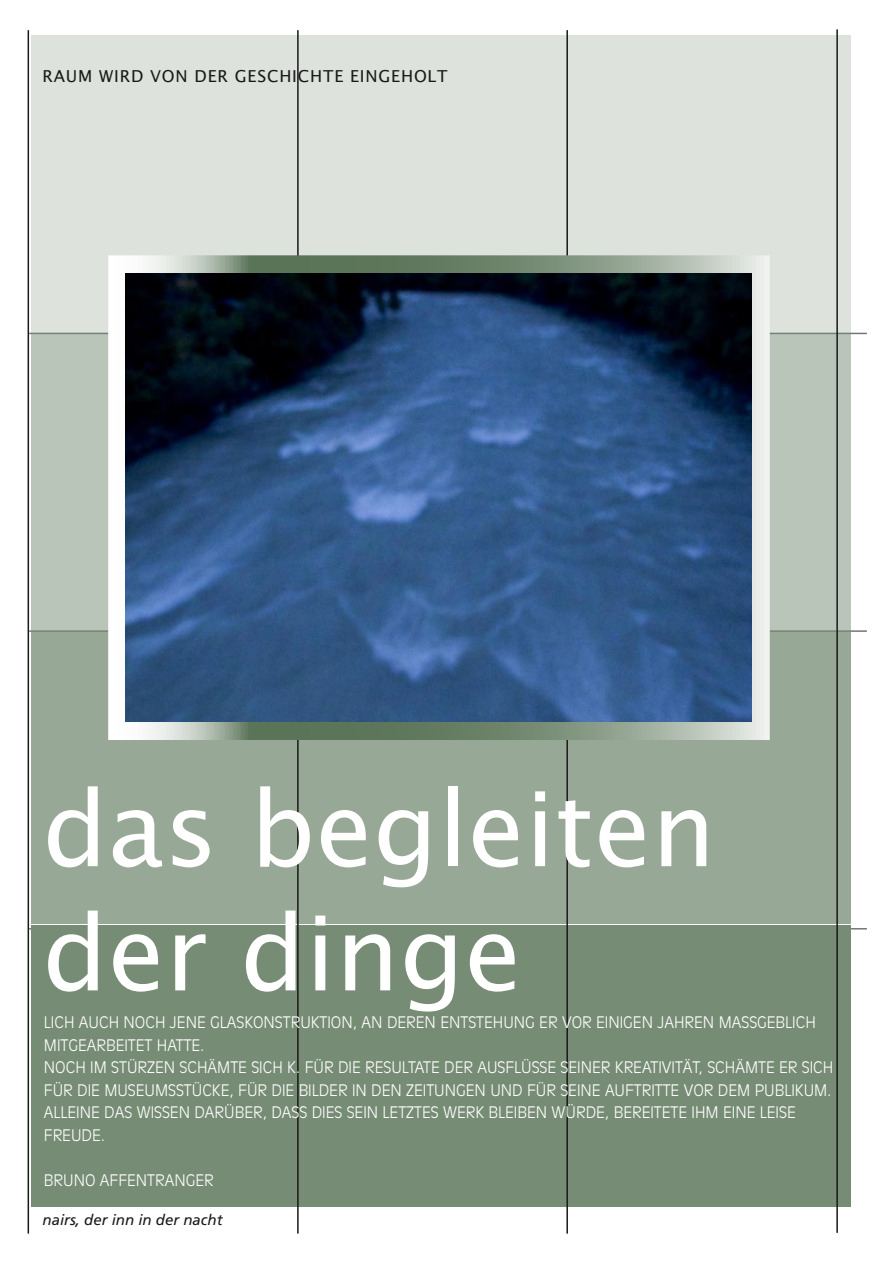
<style>
.page{position:relative;width:893px;height:1263px;background:#fff}
.page>*{position:absolute;margin:0;border:0;box-sizing:border-box;transform-origin:0 0}
.t1{font:103.5px/124.2px "Lucida Sans";color:#fff}
.t2{font:16.5px "Lucida Sans";letter-spacing:.05em;color:#191919}
.t3{font:300 15.75px/22.5px "Antique Olive";color:#fff}
.t4{font:italic 15px "Frutiger";color:#191919}
</style>
<div class="page">
<hr style="left:29px;top:928px;width:838px;height:1px;background:#747675">
<hr style="left:29px;top:630px;width:838px;height:2px;background:#747675">
<hr style="left:29px;top:333px;width:838px;height:1px;background:#747675">
<div style="left:31px;top:35px;width:819px;height:298px;background:#dde2dc"></div>
<div style="left:31px;top:333px;width:819px;height:298px;background:#bac5b9"></div>
<div style="left:31px;top:631px;width:819px;height:293px;background:#98a896"></div>
<div style="left:31px;top:925px;width:819px;height:281px;background:#768c74"></div>
<hr style="left:28px;top:30px;width:1px;height:1203px;background:#191919">
<hr style="left:297px;top:30px;width:2px;height:1203px;background:#191919">
<hr style="left:566px;top:30px;width:2px;height:1203px;background:#191919">
<hr style="left:836px;top:29px;width:2px;height:1204px;background:#191919">
<div style="left:108px;top:255px;width:662px;height:485px;border:18px solid #fff"></div>
<img style="left:126px;top:274px;width:626px;height:448px">
<p class="t2" style="left:43px;top:66px;width:407px">RAUM WIRD VON DER GESCHICHTE EINGEHOLT</p>
<p class="t1" style="left:43px;top:767px;width:675px">das begleiten der dinge</p>
<p class="t3" style="left:44px;top:1012px;width:773px">LICH AUCH NOCH JENE GLASKONSTRUKTION, AN DEREN ENTSTEHUNG ER VOR EINIGEN JAHREN MASSGEBLICH<br>MITGEARBEITET HATTE.</p>
<p class="t3" style="left:44px;top:1057px;width:791px">NOCH IM STÜRZEN SCHÄMTE SICH K. FÜR DIE RESULTATE DER AUSFLÜSSE SEINER KREATIVITÄT, SCHÄMTE ER SICH FÜR DIE MUSEUMSSTÜCKE, FÜR DIE BILDER IN DEN ZEITUNGEN UND FÜR SEINE AUFTRITTE VOR DEM PUBLIKUM.<br>ALLEINE DAS WISSEN DARÜBER, DASS DIES SEIN LETZTES WERK BLEIBEN WÜRDE, BEREITETE IHM EINE LEISE FREUDE.</p>
<p class="t3" style="left:44px;top:1169px;width:171px">BRUNO AFFENTRANGER</p>
<p class="t4" style="left:43px;top:1210px;width:182px">nairs, der inn in der nacht</p>
</div>
